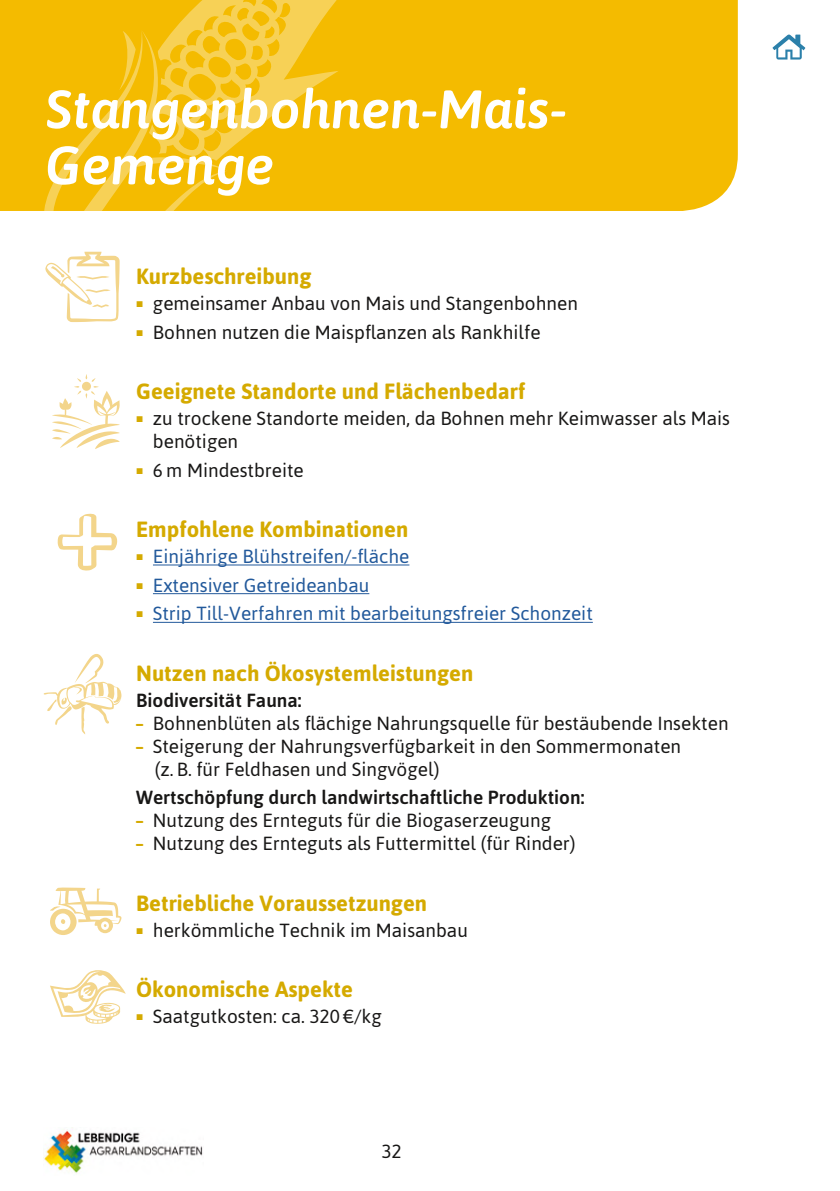
<style>
.page{position:relative;width:840px;height:1191px;background:#fff}
.page>*{position:absolute;margin:0;border:0;box-sizing:border-box;transform-origin:0 0}
.t1{font:italic 500 54px/56px "Asap";color:#fff}
.t2{font:700 22px "Asap";color:#d5aa00}
.t3{font:19px/23px "Asap";color:#181716}
.t4{font:19px/28.6px "Asap";color:#22599b}
.t5{font:500 19px "Asap";color:#181716}
.s1{font-weight:700;color:#d5aa00}
</style>
<div class="page">
<img style="left:44px;top:1127px;width:159px;height:46px">
<div style="left:0;top:0;width:737px;height:211px;background:#f4bb00"></div>
<svg style="left:42px;top:0;width:299px;height:211px"></svg>
<hr style="left:153px;top:564px;width:256px;height:1px;background:#22599b">
<hr style="left:153px;top:593px;width:216px;height:1px;background:#22599b">
<hr style="left:153px;top:622px;width:439px;height:1px;background:#22599b">
<svg style="left:58px;top:513px;width:60px;height:58px"></svg>
<svg style="left:50px;top:887px;width:71px;height:48px"></svg>
<svg style="left:50px;top:970px;width:76px;height:54px"></svg>
<svg style="left:52px;top:374px;width:68px;height:75px"></svg>
<svg style="left:44px;top:654px;width:77px;height:80px"></svg>
<svg style="left:45px;top:252px;width:75px;height:70px"></svg>
<svg style="left:772px;top:35px;width:32px;height:25px"></svg>
<h1 class="t1" style="left:45px;top:79px;width:522px">Stangenbohnen-Mais-<br>Gemenge</h1>
<p class="t2" style="left:136px;top:262px;width:177px">Kurzbeschreibung</p>
<p class="t3" style="left:153px;top:289px;width:426px;line-height:28.6px">gemeinsamer Anbau von Mais und Stangenbohnen<br>Bohnen nutzen die Maispflanzen als Rankhilfe</p>
<p class="t2" style="left:136px;top:377px;width:390px">Geeignete Standorte und Flächenbedarf</p>
<p class="t3" style="left:153px;top:406px;width:578px">zu trockene Standorte meiden, da Bohnen mehr Keimwasser als Mais benötigen</p>
<p class="t3" style="left:153px;top:458px;width:152px">6 m Mindestbreite</p>
<p class="t2" style="left:136px;top:515px;width:273px">Empfohlene Kombinationen</p>
<p class="t4" style="left:153px;top:541px;width:441px">Einjährige Blühstreifen/-fläche<br>Extensiver Getreideanbau<br>Strip Till-Verfahren mit bearbeitungsfreier Schonzeit</p>
<p class="t2" style="left:136px;top:658px;width:338px">Nutzen nach Ökosystemleistungen</p>
<p class="t5" style="left:136px;top:687px;width:167px">Biodiversität Fauna:</p>
<p class="t3" style="left:136px;top:711px;width:593px"><span class="s1">–</span> Bohnenblüten als flächige Nahrungsquelle für bestäubende Insekten</p>
<p class="t3" style="left:155px;top:734px;width:527px;text-indent:-19px"><span class="s1">–</span> Steigerung der Nahrungsverfügbarkeit in den Sommermonaten (z. B. für Feldhasen und Singvögel)</p>
<p class="t5" style="left:136px;top:785px;width:449px">Wertschöpfung durch landwirtschaftliche Produktion:</p>
<p class="t3" style="left:136px;top:808px;width:416px"><span class="s1">–</span> Nutzung des Ernteguts für die Biogaserzeugung</p>
<p class="t3" style="left:136px;top:831px;width:440px"><span class="s1">–</span> Nutzung des Ernteguts als Futtermittel (für Rinder)</p>
<p class="t2" style="left:136px;top:888px;width:292px">Betriebliche Voraussetzungen</p>
<p class="t3" style="left:153px;top:917px;width:316px">herkömmliche Technik im Maisanbau</p>
<p class="t2" style="left:136px;top:974px;width:218px">Ökonomische Aspekte</p>
<p class="t3" style="left:153px;top:1004px;width:230px">Saatgutkosten: ca. 320 €/kg</p>
<p class="t3" style="left:381px;top:1139px;width:22px">32</p>
</div>
